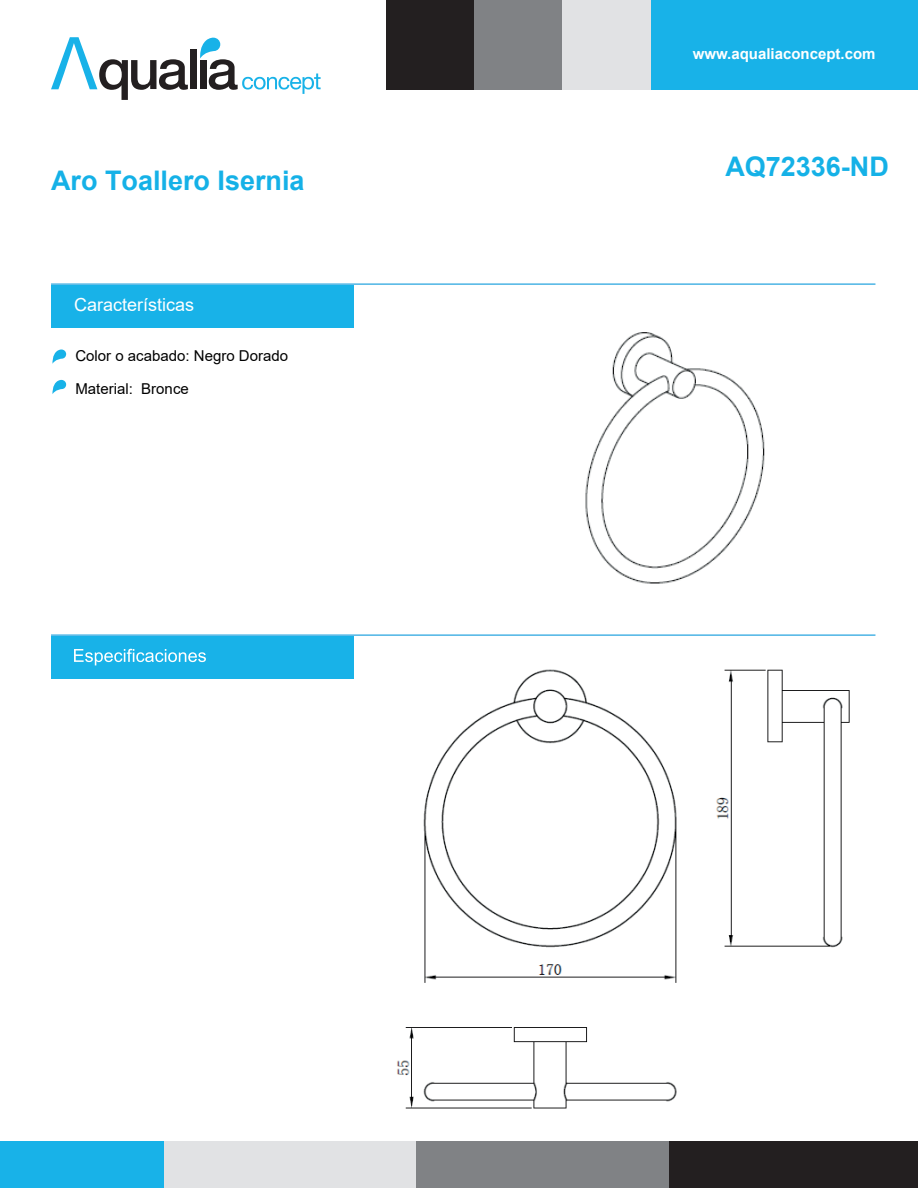
<style>
.page{position:relative;width:918px;height:1188px;background:#fff}
.page>*{position:absolute;margin:0;border:0;box-sizing:border-box;transform-origin:0 0}
.t1{font:700 27px "Arial";color:#15b1e7}
.t2{font:18px "Arial";color:#fff}
.t3{font:15px/32.2px "Arial";color:#000001}
.t4{font:700 15px "Arial";color:#fff}
</style>
<div class="page">
<div style="left:0;top:1142px;width:163px;height:46px;background:#18b2e8"></div>
<div style="left:164px;top:1142px;width:253px;height:46px;background:#e1e2e4"></div>
<div style="left:417px;top:1142px;width:253px;height:46px;background:#808285"></div>
<div style="left:670px;top:1142px;width:248px;height:46px;background:#231f20"></div>
<div style="left:650px;top:0;width:268px;height:89px;background:#18b2e8"></div>
<div style="left:562px;top:0;width:88px;height:89px;background:#e1e2e4"></div>
<div style="left:474px;top:0;width:88px;height:89px;background:#808285"></div>
<div style="left:386px;top:0;width:88px;height:89px;background:#231f20"></div>
<div style="left:190px;top:49px;width:7px;height:40px;background:#231f20"></div>
<svg style="left:51px;top:37px;width:137px;height:63px"></svg>
<svg style="left:200px;top:38px;width:121px;height:56px"></svg>
<div style="left:51px;top:285px;width:303px;height:42px;background:#18b2e8"></div>
<div style="left:51px;top:636px;width:303px;height:42px;background:#18b2e8"></div>
<svg style="left:74px;top:649px;width:132px;height:16px"></svg>
<hr style="left:51px;top:283px;width:824px;height:2px;background:#4cb4e5">
<hr style="left:51px;top:634px;width:824px;height:2px;background:#4cb4e5">
<svg style="left:52px;top:350px;width:14px;height:14px"></svg>
<svg style="left:52px;top:380px;width:14px;height:14px"></svg>
<img style="left:585px;top:332px;width:180px;height:252px">
<img style="left:397px;top:669px;width:453px;height:440px">
<h1 class="t1" style="left:51px;top:161px;width:255px">Aro Toallero Isernia</h1>
<p class="t2" style="left:74px;top:292px;width:122px">Características</p>
<p class="t3" style="left:75px;top:340px;width:214px">Color o acabado: Negro Dorado<br>Material: Bronce</p>
<p class="t4" style="left:693px;top:43px;width:184px">www.aqualiaconcept.com</p>
<h1 class="t1" style="left:725px;top:147px;width:165px">AQ72336-ND</h1>
</div>
